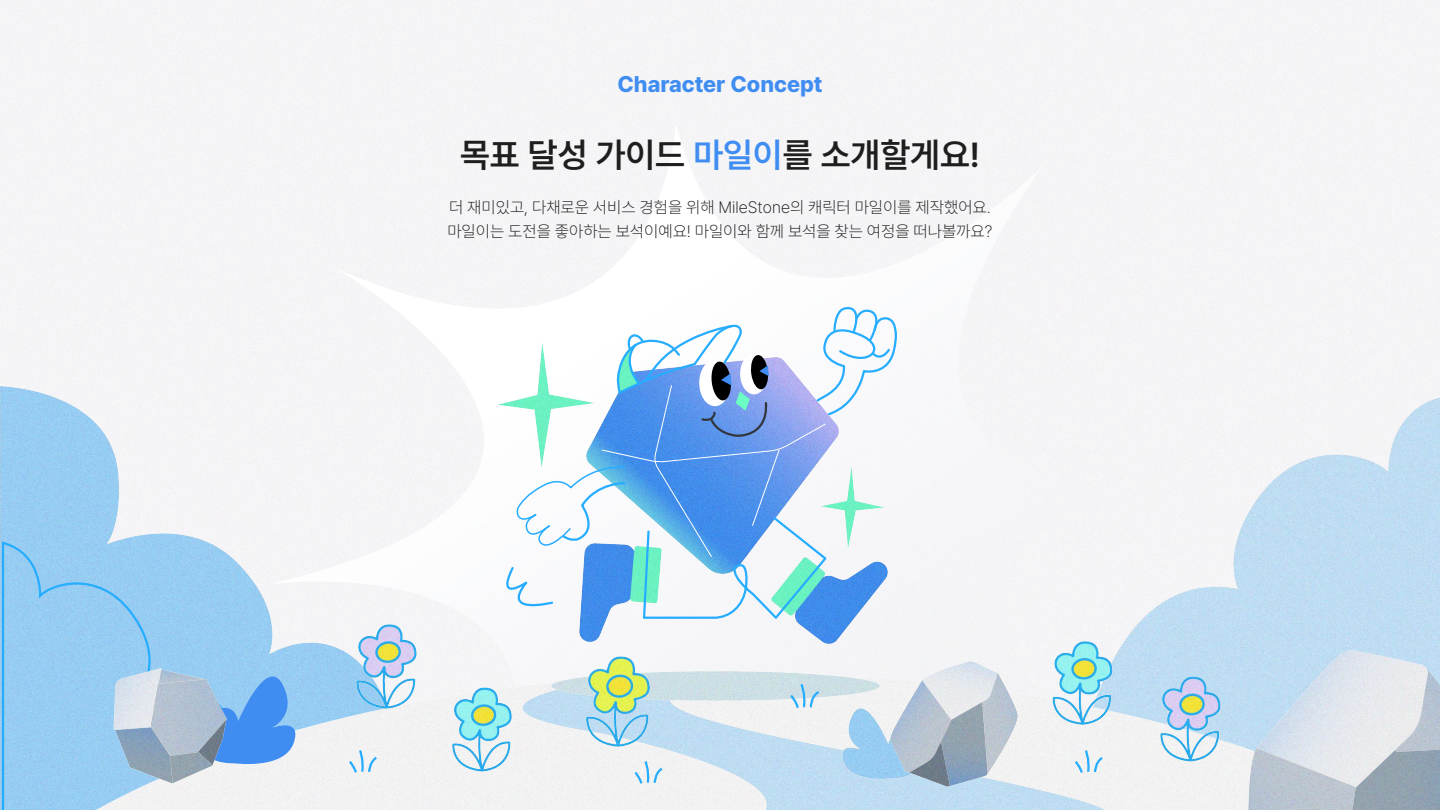
<style>
.page{position:relative;width:1440px;height:810px;background:#fff}
.page>*{position:absolute;margin:0;border:0;box-sizing:border-box;transform-origin:0 0}
.t1{font:600 34.5px "Pretendard";color:#1e1e1e}
.t2{font:800 22.5px "Pretendard";color:#408df2}
.t3{font:200 16.5px/24px "Pretendard";color:#1e1e1e}
.s1{color:#408df2}
</style>
<div class="page">
<div style="left:268px;top:124px;width:904px;height:522px;background:#f5f4f7"></div>
<img style="left:0;top:360px;width:414px;height:286px">
<svg style="left:1px;top:540px;width:263px;height:106px;background:#98cdf2"></svg>
<img style="left:1049px;top:371px;width:391px;height:275px">
<img style="left:0;top:646px;width:1230px;height:164px">
<img style="left:553px;top:621px;width:135px;height:23px">
<img style="left:744px;top:531px;width:170px;height:113px">
<img style="left:470px;top:315px;width:25px;height:180px">
<div style="left:898px;top:439px;width:14px;height:137px;background:#f6f6f8"></div>
<svg style="left:495px;top:259px;width:403px;height:362px"></svg>
<svg style="left:254px;top:654px;width:49px;height:116px;background:#7ab3f2"></svg>
<img style="left:188px;top:642px;width:45px;height:10px">
<img style="left:87px;top:642px;width:101px;height:115px">
<img style="left:200px;top:783px;width:40px;height:27px">
<img style="left:124px;top:652px;width:130px;height:131px">
<img style="left:88px;top:700px;width:112px;height:110px">
<img style="left:1026px;top:614px;width:113px;height:138px">
<img style="left:426px;top:661px;width:113px;height:137px">
<img style="left:525px;top:644px;width:371px;height:84px">
<img style="left:1133px;top:650px;width:97px;height:138px">
<img style="left:330px;top:598px;width:114px;height:138px">
<img style="left:1230px;top:623px;width:210px;height:187px">
<img style="left:1221px;top:721px;width:162px;height:89px">
<svg style="left:348px;top:748px;width:31px;height:27px"></svg>
<svg style="left:633px;top:773px;width:32px;height:13px"></svg>
<svg style="left:1074px;top:748px;width:31px;height:27px"></svg>
<svg style="left:789px;top:683px;width:27px;height:27px"></svg>
<img style="left:559px;top:629px;width:118px;height:144px">
<img style="left:816px;top:682px;width:63px;height:124px">
<img style="left:1014px;top:646px;width:30px;height:155px">
<img style="left:976px;top:746px;width:38px;height:64px">
<img style="left:879px;top:799px;width:97px;height:11px">
<img style="left:864px;top:653px;width:114px;height:146px">
<img style="left:896px;top:634px;width:128px;height:112px">
<h2 class="t2" style="left:617px;top:68px;width:207px">Character Concept</h2>
<h1 class="t1" style="left:460px;top:130px;width:521px">목표 달성 가이드 <span class="s1">마일이</span>를 소개할게요!</h1>
<p class="t3" style="left:447px;top:195px;width:546px">더 재미있고, 다채로운 서비스 경험을 위해 MileStone의 캐릭터 마일이를 제작했어요. 마일이는 도전을 좋아하는 보석이예요! 마일이와 함께 보석을 찾는 여정을 떠나볼까요?</p>
</div>
